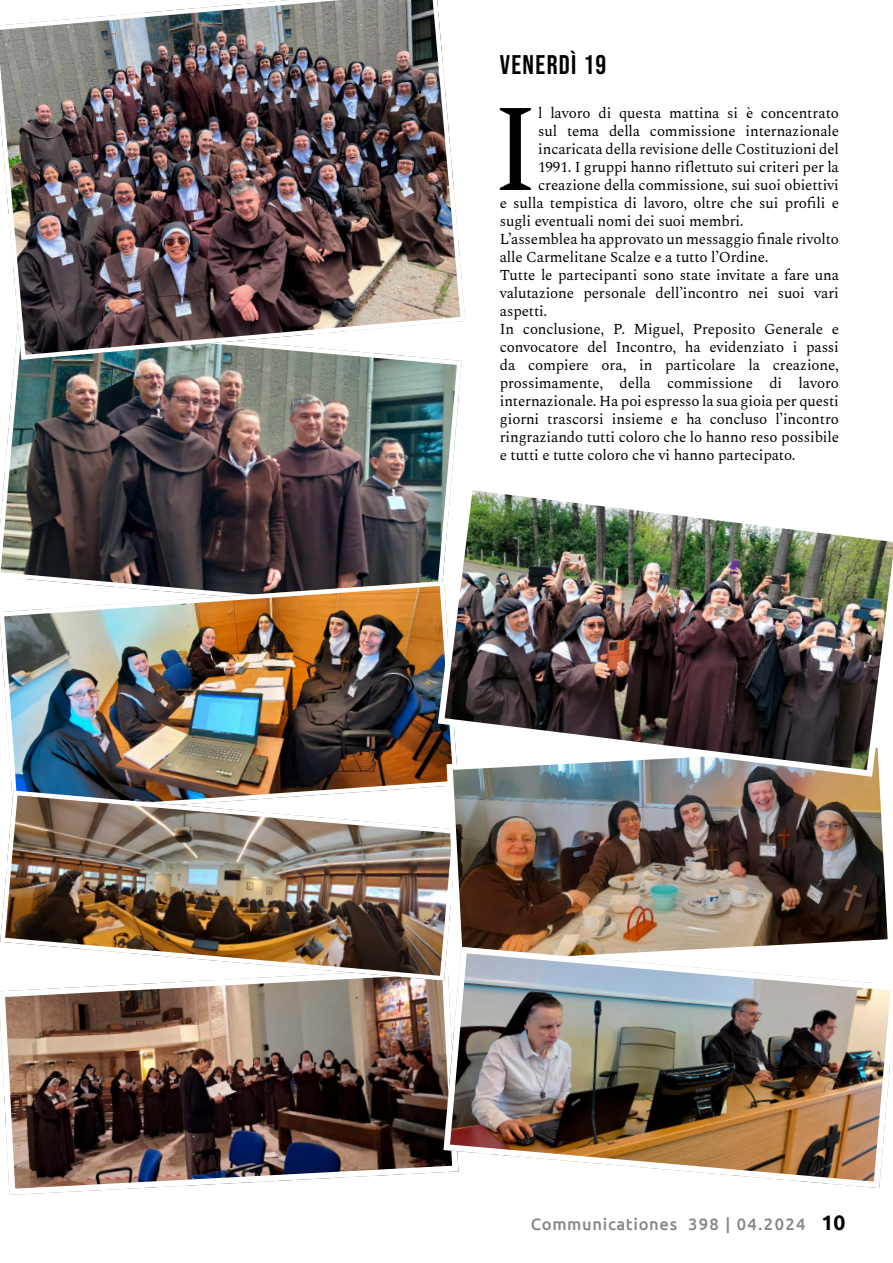
<style>
.page{position:relative;width:893px;height:1263px;background:#fff}
.page>*{position:absolute;margin:0;border:0;box-sizing:border-box;transform-origin:0 0}
.t1{font:124.05px "Spectral";color:#000}
.t2{font:27px "Bebas Neue";letter-spacing:.05em;color:#000}
.t3{font:500 16.5px "Ubuntu";letter-spacing:.04em;color:#878787}
.t4{font:15px "Spectral";letter-spacing:-.01em;color:#000}
.s1{font-weight:700;font-size:21px;color:#000}
</style>
<div class="page">
<img style="left:0;top:362px;width:462px;height:217px">
<img style="left:0;top:0;width:466px;height:362px">
<img style="left:0;top:579px;width:443px;height:209px">
<img style="left:0;top:983px;width:440px;height:212px">
<img style="left:0;top:788px;width:443px;height:195px">
<img style="left:443px;top:780px;width:445px;height:164px">
<img style="left:435px;top:480px;width:458px;height:300px">
<img style="left:440px;top:944px;width:453px;height:245px">
<h2 class="t2" style="left:500px;top:50px;width:108px">VENERDÌ 19</h2>
<h1 class="t1" style="left:491px;top:59px;width:50px">I</h1>
<p class="t4" style="left:538px;top:102px;width:302px">l lavoro di questa mattina si è concentrato</p>
<p class="t4" style="left:538px;top:120px;width:302px">sul tema della commissione internazionale</p>
<p class="t4" style="left:538px;top:138px;width:302px">incaricata della revisione delle Costituzioni del</p>
<p class="t4" style="left:538px;top:156px;width:302px">1991. I gruppi hanno riflettuto sui criteri per la</p>
<p class="t4" style="left:538px;top:174px;width:302px">creazione della commissione, sui suoi obiettivi</p>
<p class="t4" style="left:500px;top:192px;width:341px">e sulla tempistica di lavoro, oltre che sui profili e</p>
<p class="t4" style="left:500px;top:210px;width:245px">sugli eventuali nomi dei suoi membri.</p>
<p class="t4" style="left:500px;top:228px;width:341px">L’assemblea ha approvato un messaggio finale rivolto</p>
<p class="t4" style="left:500px;top:246px;width:270px">alle Carmelitane Scalze e a tutto l’Ordine.</p>
<p class="t4" style="left:500px;top:264px;width:341px">Tutte le partecipanti sono state invitate a fare una</p>
<p class="t4" style="left:500px;top:282px;width:341px">valutazione personale dell’incontro nei suoi vari</p>
<p class="t4" style="left:500px;top:300px;width:49px">aspetti.</p>
<p class="t4" style="left:500px;top:318px;width:341px">In conclusione, P. Miguel, Preposito Generale e</p>
<p class="t4" style="left:500px;top:336px;width:341px">convocatore del Incontro, ha evidenziato i passi</p>
<p class="t4" style="left:500px;top:354px;width:341px">da compiere ora, in particolare la creazione,</p>
<p class="t4" style="left:500px;top:372px;width:341px">prossimamente, della commissione di lavoro</p>
<p class="t4" style="left:500px;top:390px;width:341px">internazionale. Ha poi espresso la sua gioia per questi</p>
<p class="t4" style="left:500px;top:408px;width:341px">giorni trascorsi insieme e ha concluso l’incontro</p>
<p class="t4" style="left:500px;top:426px;width:341px">ringraziando tutti coloro che lo hanno reso possibile</p>
<p class="t4" style="left:500px;top:444px;width:297px">e tutti e tutte coloro che vi hanno partecipato.</p>
<p class="t3" style="left:531px;top:1213px;width:316px">Communicationes 398 | 04.2024 <span class="s1">10</span></p>
</div>
